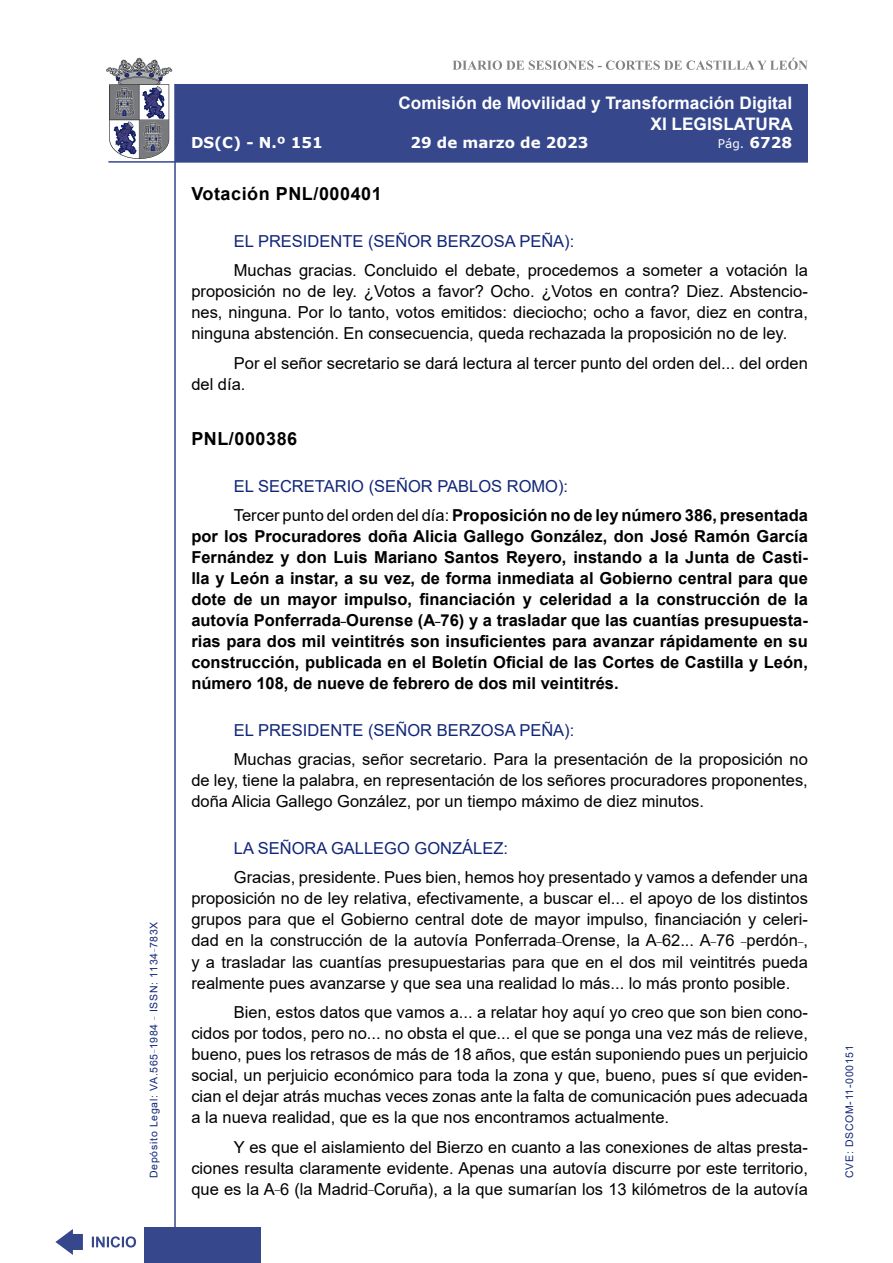
<style>
.page{position:relative;width:893px;height:1263px;background:#fff}
.page>*{position:absolute;margin:0;border:0;box-sizing:border-box;transform-origin:0 0}
.MarcadorSegundoNivel{font:700 18px "Arial";letter-spacing:.03em;color:#000}
.MarcadorPrimerNivel{font:700 18px "Arial";letter-spacing:.03em;color:#000}
.t1{font:700 17.25px/20.7px "Arial";color:#fff;text-align:right}
.t2{font:16.5px/21px "Arial";color:#000;text-align:justify}
.t3{font:700 16.5px/21px "Arial";color:#000;text-align:justify}
.Orador{font:16.5px "Arial";color:#122678}
.t4{font:700 15px "Verdana";color:#fff}
.t5{font:12px "Verdana";color:#fff}
.t6{font:10.5px "Arial";letter-spacing:.065em;color:#122678}
.s1{font-weight:700;font-size:15px}
.s2{font-weight:400}
</style>
<div class="page">
<svg style="left:452px;top:58px;width:356px;height:12px"></svg>
<hr style="left:174px;top:84px;width:2px;height:1179px;background:#36478c">
<div style="left:144px;top:1227px;width:117px;height:36px;background:#36478c"></div>
<div style="left:175px;top:84px;width:633px;height:78px;background:#36478c"></div>
<hr style="left:108px;top:161px;width:700px;height:2px;background:#36478c">
<svg style="left:92px;top:1236px;width:44px;height:11px"></svg>
<svg style="left:55px;top:1229px;width:28px;height:26px"></svg>
<svg style="left:106px;top:58px;width:66px;height:101px"></svg>
<p class="t6" style="left:146px;top:1178px;width:258px;rotate:-90deg">Depósito Legal: VA.565<sup>_</sup>1984 <sup>_</sup> ISSN: 1134<sup>_</sup>783X</p>
<p class="t1" style="left:398px;top:93px;width:396px">Comisión de Movilidad y Transformación Digital<br>XI LEGISLATURA</p>
<p class="t4" style="left:191px;top:132px;width:133px">DS(C) - N.º 151</p>
<p class="t4" style="left:410px;top:132px;width:180px">29 de marzo de 2023</p>
<p class="t5" style="left:718px;top:135px;width:76px">Pág. <span class="s1">6728</span></p>
<p class="MarcadorSegundoNivel" style="left:191px;top:181px;width:192px">Votación PNL/000401</p>
<p class="Orador" style="left:234px;top:230px;width:342px">EL PRESIDENTE (SEÑOR BERZOSA PEÑA):</p>
<p class="t2" style="left:191px;top:260px;width:618px;text-indent:43px">Muchas gracias. Concluido el debate, procedemos a someter a votación la proposición no de ley. ¿Votos a favor? Ocho. ¿Votos en contra? Diez. Abstencio&shy;nes, ninguna. Por lo tanto, votos emitidos: dieciocho; ocho a favor, diez en contra, ninguna abstención. En consecuencia, queda rechazada la proposición no de ley.</p>
<p class="t2" style="left:191px;top:352px;width:618px;text-indent:43px">Por el señor secretario se dará lectura al tercer punto del orden del... del orden del día.</p>
<p class="MarcadorPrimerNivel" style="left:191px;top:426px;width:107px">PNL/000386</p>
<p class="Orador" style="left:234px;top:475px;width:336px">EL SECRETARIO (SEÑOR PABLOS ROMO):</p>
<p class="t3" style="left:191px;top:505px;width:618px;text-indent:43px"><span class="s2">Tercer punto del orden del día:</span> Proposición no de ley número 386, presentada por los Procuradores doña Alicia Gallego González, don José Ramón García Fernández y don Luis Mariano Santos Reyero, instando a la Junta de Casti&shy;lla y León a instar, a su vez, de forma inmediata al Gobierno central para que dote de un mayor impulso, financiación y celeridad a la construcción de la autovía Ponferrada<sup>_</sup>Ourense (A<sup>_</sup>76) y a trasladar que las cuantías presupuesta&shy;rias para dos mil veintitrés son insuficientes para avanzar rápidamente en su construcción, publicada en el Boletín Oficial de las Cortes de Castilla y León, número 108, de nueve de febrero de dos mil veintitrés.</p>
<p class="Orador" style="left:234px;top:719px;width:342px">EL PRESIDENTE (SEÑOR BERZOSA PEÑA):</p>
<p class="t2" style="left:191px;top:749px;width:618px;text-indent:43px">Muchas gracias, señor secretario. Para la presentación de la proposición no de ley, tiene la palabra, en representación de los señores procuradores proponentes, doña Alicia Gallego González, por un tiempo máximo de diez minutos.</p>
<p class="Orador" style="left:234px;top:837px;width:276px">LA SEÑORA GALLEGO GONZÁLEZ:</p>
<p class="t2" style="left:191px;top:867px;width:618px;text-indent:43px">Gracias, presidente. Pues bien, hemos hoy presentado y vamos a defender una proposición no de ley relativa, efectivamente, a buscar el... el apoyo de los distintos grupos para que el Gobierno central dote de mayor impulso, financiación y celeri&shy;dad en la construcción de la autovía Ponferrada<sup>_</sup>Orense, la A<sup>_</sup>62... A<sup>_</sup>76 <sup>_</sup>perdón<sup>_</sup>, y a trasladar las cuantías presupuestarias para que en el dos mil veintitrés pueda realmente pues avanzarse y que sea una realidad lo más... lo más pronto posible.</p>
<p class="t2" style="left:191px;top:1001px;width:618px;text-indent:43px">Bien, estos datos que vamos a... a relatar hoy aquí yo creo que son bien cono&shy;cidos por todos, pero no... no obsta el que... el que se ponga una vez más de relieve, bueno, pues los retrasos de más de 18 años, que están suponiendo pues un perjuicio social, un perjuicio económico para toda la zona y que, bueno, pues sí que eviden&shy;cian el dejar atrás muchas veces zonas ante la falta de comunicación pues adecuada a la nueva realidad, que es la que nos encontramos actualmente.</p>
<p class="t2" style="left:191px;top:1136px;width:618px;text-indent:43px">Y es que el aislamiento del Bierzo en cuanto a las conexiones de altas presta&shy;ciones resulta claramente evidente. Apenas una autovía discurre por este territorio, que es la A<sup>_</sup>6 (la Madrid<sup>_</sup>Coruña), a la que sumarían los 13 kilómetros de la autovía</p>
<p class="t6" style="left:842px;top:1178px;width:134px;rotate:-90deg">CVE: DSCOM-11-000151</p>
</div>
